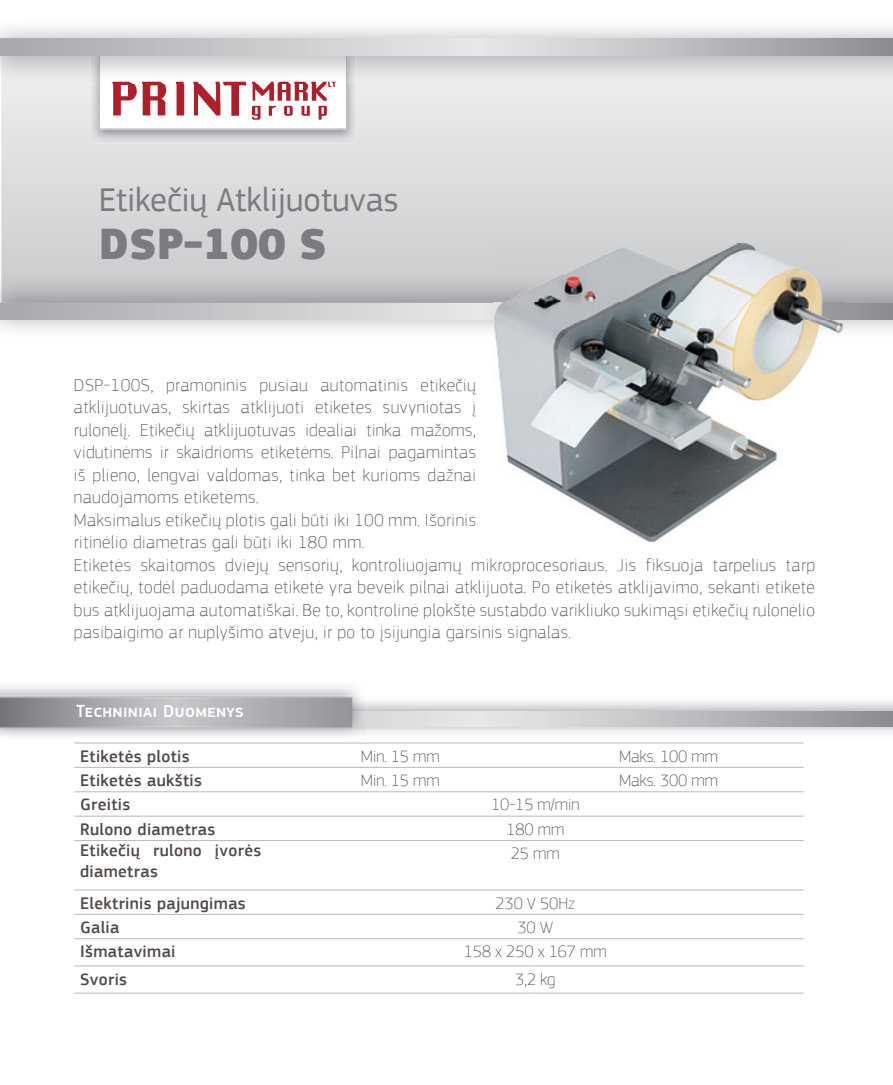
<style>
.page{position:relative;width:893px;height:1085px;background:#fff}
.page>*{position:absolute;margin:0;border:0;box-sizing:border-box;transform-origin:0 0}
.t1{font:900 45px "PF Square Sans Pro";color:#7a7c7f}
.t2{font:34.5px "PF Square Sans Pro";color:#7a7c7f}
.t3{font:100 18px/22.5px "PF Square Sans Pro";letter-spacing:.03em;color:#524a47}
.t4{font:500 18px "PF Square Sans Pro";letter-spacing:.02em;color:#fff}
.t5{font:500 17.1px/21px "PF Square Sans Pro";letter-spacing:.02em;color:#524a47}
.t6{font:100 17.1px "PF Square Sans Pro";color:#524a47}
</style>
<div class="page">
<hr style="left:74px;top:742px;width:193px;height:1px;background:#bcbdc0">
<hr style="left:267px;top:742px;width:267px;height:1px;background:#bcbdc0">
<hr style="left:534px;top:742px;width:270px;height:1px;background:#bcbdc0">
<hr style="left:74px;top:766px;width:193px;height:1px;background:#bcbdc0">
<hr style="left:267px;top:766px;width:267px;height:1px;background:#bcbdc0">
<hr style="left:534px;top:766px;width:270px;height:1px;background:#bcbdc0">
<hr style="left:74px;top:791px;width:193px;height:1px;background:#bcbdc0">
<hr style="left:267px;top:791px;width:267px;height:1px;background:#bcbdc0">
<hr style="left:534px;top:791px;width:270px;height:1px;background:#bcbdc0">
<hr style="left:74px;top:815px;width:193px;height:1px;background:#bcbdc0">
<hr style="left:267px;top:815px;width:267px;height:1px;background:#bcbdc0">
<hr style="left:534px;top:815px;width:270px;height:1px;background:#bcbdc0">
<hr style="left:74px;top:839px;width:193px;height:1px;background:#bcbdc0">
<hr style="left:267px;top:839px;width:267px;height:1px;background:#bcbdc0">
<hr style="left:534px;top:839px;width:270px;height:1px;background:#bcbdc0">
<hr style="left:74px;top:889px;width:193px;height:1px;background:#bcbdc0">
<hr style="left:267px;top:889px;width:267px;height:1px;background:#bcbdc0">
<hr style="left:534px;top:889px;width:270px;height:1px;background:#bcbdc0">
<hr style="left:74px;top:913px;width:193px;height:1px;background:#bcbdc0">
<hr style="left:267px;top:913px;width:267px;height:1px;background:#bcbdc0">
<hr style="left:534px;top:913px;width:270px;height:1px;background:#bcbdc0">
<hr style="left:74px;top:938px;width:193px;height:1px;background:#bcbdc0">
<hr style="left:267px;top:938px;width:267px;height:1px;background:#bcbdc0">
<hr style="left:534px;top:938px;width:270px;height:1px;background:#bcbdc0">
<hr style="left:74px;top:965px;width:193px;height:1px;background:#bcbdc0">
<hr style="left:267px;top:965px;width:267px;height:1px;background:#bcbdc0">
<hr style="left:534px;top:965px;width:270px;height:1px;background:#bcbdc0">
<hr style="left:74px;top:992px;width:193px;height:1px;background:#bcbdc0">
<hr style="left:267px;top:992px;width:267px;height:1px;background:#bcbdc0">
<hr style="left:534px;top:992px;width:270px;height:1px;background:#bcbdc0">
<svg style="left:1px;top:83px;width:892px;height:192px;background:#dbdcde"></svg>
<svg style="left:0;top:303px;width:893px;height:17px;background:#c2c3c6"></svg>
<img style="left:90px;top:83px;width:267px;height:60px">
<svg style="left:99px;top:83px;width:248px;height:46px"></svg>
<svg style="left:366px;top:711px;width:527px;height:15px;background:#c2c4c6"></svg>
<img style="left:352px;top:711px;width:14px;height:15px">
<svg style="left:0;top:697px;width:352px;height:30px;background:#a7a8ab"></svg>
<img style="left:102px;top:83px;width:243px;height:42px">
<img style="left:99px;top:55px;width:248px;height:28px">
<svg style="left:0;top:38px;width:893px;height:17px;background:#c1c2c5"></svg>
<img style="left:493px;top:243px;width:350px;height:299px">
<h2 class="t2" style="left:99px;top:179px;width:301px">Etikečių Atklijuotuvas</h2>
<h1 class="t1" style="left:99px;top:216px;width:230px">DSP-100 S</h1>
<p class="t3" style="left:74px;top:373px;width:743px">DSP-100S, pramoninis pusiau automatinis etikečių<br>atklijuotuvas, skirtas atklijuoti etiketes suvyniotas į<br>rulonėlį. Etikečių atklijuotuvas idealiai tinka mažoms,<br>vidutinėms ir skaidrioms etiketėms. Pilnai pagamintas<br>iš plieno, lengvai valdomas, tinka bet kurioms dažnai<br>naudojamoms etiketėms.<br>Maksimalus etikečių plotis gali būti iki 100 mm. Išorinis<br>ritinėlio diametras gali būti iki 180 mm.<br>Etiketės skaitomos dviejų sensorių, kontroliuojamų mikroprocesoriaus. Jis fiksuoja tarpelius tarp etikečių, todėl paduodama etiketė yra beveik pilnai atklijuota. Po etiketės atklijavimo, sekanti etiketė bus atklijuojama automatiškai. Be to, kontrolinė plokštė sustabdo varikliuko sukimąsi etikečių rulonėlio pasibaigimo ar nuplyšimo atveju, ir po to įsijungia garsinis signalas.</p>
<p class="t4" style="left:76px;top:700px;width:169px">TECHNINIAI DUOMENYS</p>
<p class="t5" style="left:80px;top:745px;width:111px">Etiketės plotis</p>
<p class="t6" style="left:361px;top:746px;width:80px">Min. 15 mm</p>
<p class="t6" style="left:619px;top:746px;width:101px">Maks. 100 mm</p>
<p class="t5" style="left:80px;top:770px;width:123px">Etiketės aukštis</p>
<p class="t6" style="left:361px;top:770px;width:80px">Min. 15 mm</p>
<p class="t6" style="left:619px;top:770px;width:101px">Maks. 300 mm</p>
<p class="t5" style="left:80px;top:794px;width:52px">Greitis</p>
<p class="t6" style="left:491px;top:794px;width:90px">10-15 m/min</p>
<p class="t5" style="left:80px;top:818px;width:137px">Rulono diametras</p>
<p class="t6" style="left:506px;top:819px;width:60px">180 mm</p>
<p class="t5" style="left:80px;top:840px;width:183px">Etikečių rulono įvorės diametras</p>
<p class="t6" style="left:511px;top:843px;width:50px">25 mm</p>
<p class="t5" style="left:80px;top:892px;width:167px">Elektrinis pajungimas</p>
<p class="t6" style="left:495px;top:892px;width:81px">230 V 50Hz</p>
<p class="t5" style="left:80px;top:917px;width:41px">Galia</p>
<p class="t6" style="left:517px;top:917px;width:37px">30 W</p>
<p class="t5" style="left:80px;top:941px;width:97px">Išmatavimai</p>
<p class="t6" style="left:464px;top:941px;width:144px">158 x 250 x 167 mm</p>
<p class="t5" style="left:80px;top:968px;width:49px">Svoris</p>
<p class="t6" style="left:515px;top:968px;width:42px">3,2 kg</p>
</div>
